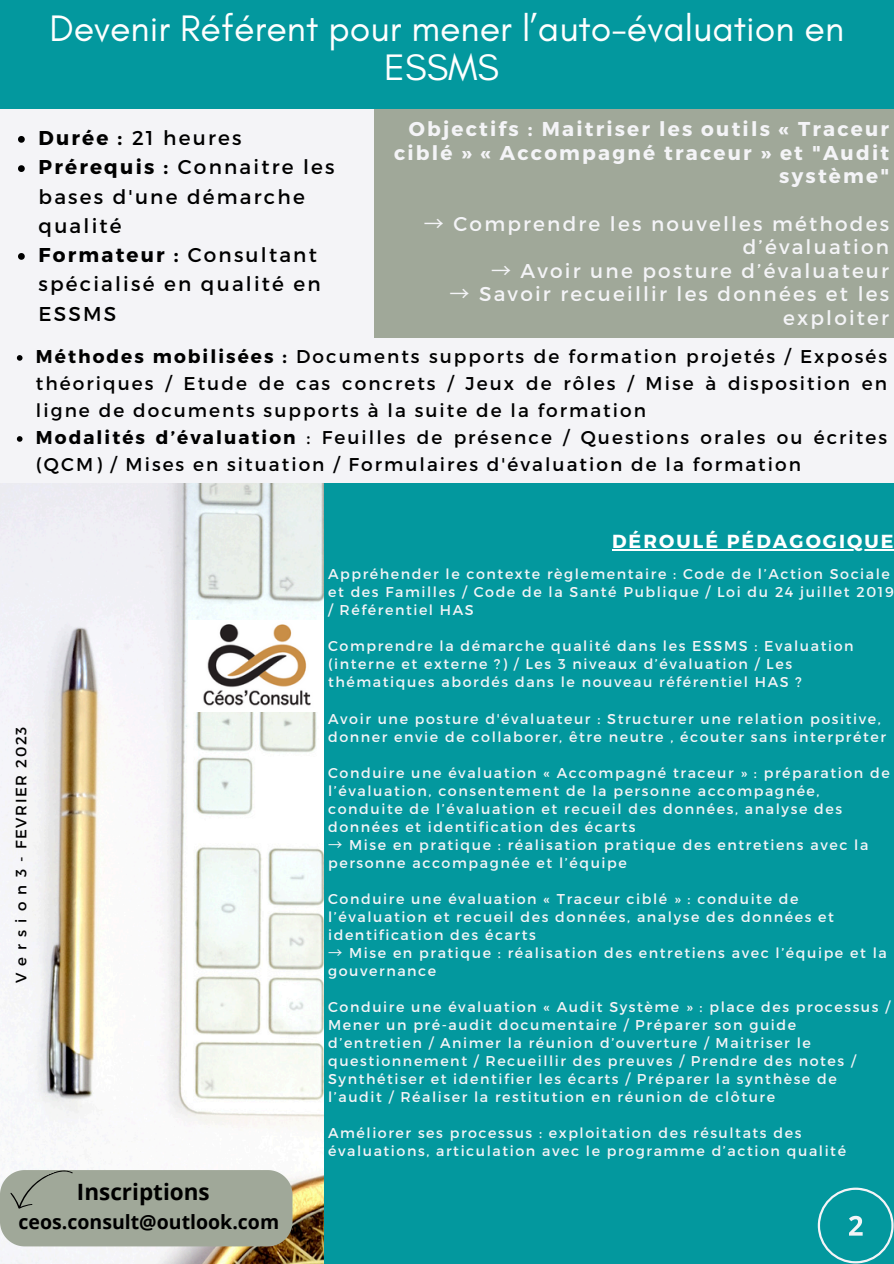
<style>
.page{position:relative;width:894px;height:1264px;background:#fff}
.page>*{position:absolute;margin:0;border:0;box-sizing:border-box;transform-origin:0 0}
.t1{font:37.5px/38.2px "Glacial Indifference";color:#fff;text-align:center}
.t2{font:700 22.5px "Open Sans";color:#000}
.t3{font:19.95px/23.7px "Montserrat";letter-spacing:.11em;color:#f4f4f7;text-align:right}
.t4{font:19.95px/29.2px "Montserrat";letter-spacing:.11em;color:#000}
.t5{font:700 19.95px/23.7px "Montserrat";letter-spacing:.11em;color:#f4f4f7;text-align:right}
.t6{font:700 19.5px "Open Sans";color:#000}
.t7{font:700 18.9px "Montserrat";letter-spacing:.11em;color:#fff}
.t8{font:18.45px/27px "Montserrat";letter-spacing:.11em;color:#000;text-align:justify}
.t9{font:15px "Montserrat";letter-spacing:.11em;color:#000}
.t10{font:14.25px/18px "Montserrat";letter-spacing:.11em;color:#f4f4f7}
.s1{font-weight:700}
.s2{font-family:"Noto Sans CJ Ksc"}
</style>
<div class="page">
<div style="left:0;top:0;width:893px;height:1263px;background:#03989e"></div>
<img style="left:0;top:483px;width:324px;height:780px">
<div style="left:0;top:109px;width:385px;height:233px;background:#f4f4f7"></div>
<svg style="left:18px;top:136px;width:7px;height:7px"></svg>
<svg style="left:18px;top:165px;width:7px;height:7px"></svg>
<svg style="left:18px;top:253px;width:7px;height:7px"></svg>
<div style="left:374px;top:109px;width:519px;height:275px;background:#a0a899"></div>
<img style="left:189px;top:620px;width:135px;height:91px">
<hr style="left:612px;top:549px;width:281px;height:1px;background:#fff">
<div style="left:0;top:338px;width:893px;height:145px;background:#f4f4f7"></div>
<svg style="left:17px;top:355px;width:6px;height:6px"></svg>
<svg style="left:17px;top:436px;width:6px;height:6px"></svg>
<svg style="left:0;top:1165px;width:292px;height:81px;background:#a5ad9f"></svg>
<svg style="left:817px;top:1187px;width:75px;height:75px"></svg>
<p class="t1" style="left:49px;top:9px;width:796px">Devenir Référent pour mener l’auto-évaluation en<br>ESSMS</p>
<h1 class="t4" style="left:39px;top:122px;width:204px"><span class="s1">Durée :</span> 21 heures</h1>
<p class="t4" style="left:39px;top:151px;width:297px"><span class="s1">Prérequis :</span> Connaitre les bases d'une démarche qualité</p>
<p class="t4" style="left:39px;top:239px;width:284px"><span class="s1">Formateur :</span> Consultant spécialisé en qualité en<br>ESSMS</p>
<p class="t5" style="left:394px;top:116px;width:496px">Objectifs : Maitriser les outils « Traceur ciblé » « Accompagné traceur » et "Audit système"</p>
<h3 class="t3" style="left:424px;top:210px;width:466px"><span class="s2">→</span> Comprendre les nouvelles méthodes d’évaluation</h3>
<h3 class="t3" style="left:491px;top:258px;width:399px"><span class="s2">→</span> Avoir une posture d’évaluateur</h3>
<h3 class="t3" style="left:449px;top:281px;width:441px"><span class="s2">→</span> Savoir recueillir les données et les exploiter</h3>
<p class="t8" style="left:36px;top:342px;width:852px"><span class="s1">Méthodes mobilisées :</span> Documents supports de formation projetés / Exposés théoriques / Etude de cas concrets / Jeux de rôles / Mise à disposition en ligne de documents supports à la suite de la formation</p>
<p class="t8" style="left:36px;top:423px;width:852px"><span class="s1">Modalités d’évaluation</span> : Feuilles de présence / Questions orales ou écrites (QCM) / Mises en situation / Formulaires d'évaluation de la formation</p>
<p class="t9" style="left:11px;top:983px;width:258px;rotate:-90deg">Version3-FEVRIER2023</p>
<p class="t2" style="left:77px;top:1176px;width:134px">Inscriptions</p>
<p class="t6" style="left:18px;top:1207px;width:262px">ceos.consult@outlook.com</p>
<p class="t7" style="left:612px;top:529px;width:283px">DÉROULÉ PÉDAGOGIQUE</p>
<p class="t10" style="left:328px;top:564px;width:567px">Appréhender le contexte règlementaire : Code de l’Action Sociale et des Familles / Code de la Santé Publique / Loi du 24 juillet 2019 / Référentiel HAS</p>
<p class="t10" style="left:328px;top:636px;width:527px">Comprendre la démarche qualité dans les ESSMS : Evaluation (interne et externe ?) / Les 3 niveaux d’évaluation / Les thématiques abordés dans le nouveau référentiel HAS ?</p>
<h3 class="t10" style="left:328px;top:708px;width:559px">Avoir une posture d'évaluateur : Structurer une relation positive, donner envie de collaborer, être neutre , écouter sans interpréter</h3>
<p class="t10" style="left:328px;top:762px;width:563px">Conduire une évaluation « Accompagné traceur » : préparation de l’évaluation, consentement de la personne accompagnée, conduite de l’évaluation et recueil des données, analyse des données et identification des écarts</p>
<h2 class="t10" style="left:328px;top:834px;width:541px"><span class="s2">→</span> Mise en pratique : réalisation pratique des entretiens avec la personne accompagnée et l’équipe</h2>
<p class="t10" style="left:328px;top:888px;width:507px">Conduire une évaluation « Traceur ciblé » : conduite de l’évaluation et recueil des données, analyse des données et identification des écarts</p>
<p class="t10" style="left:328px;top:942px;width:560px"><span class="s2">→</span> Mise en pratique : réalisation des entretiens avec l’équipe et la gouvernance</p>
<p class="t10" style="left:328px;top:996px;width:563px">Conduire une évaluation « Audit Système » : place des processus / Mener un pré-audit documentaire / Préparer son guide d’entretien / Animer la réunion d’ouverture / Maitriser le questionnement / Recueillir des preuves / Prendre des notes / Synthétiser et identifier les écarts / Préparer la synthèse de l’audit / Réaliser la restitution en réunion de clôture</p>
<p class="t10" style="left:328px;top:1122px;width:519px">Améliorer ses processus : exploitation des résultats des évaluations, articulation avec le programme d’action qualité</p>
</div>
